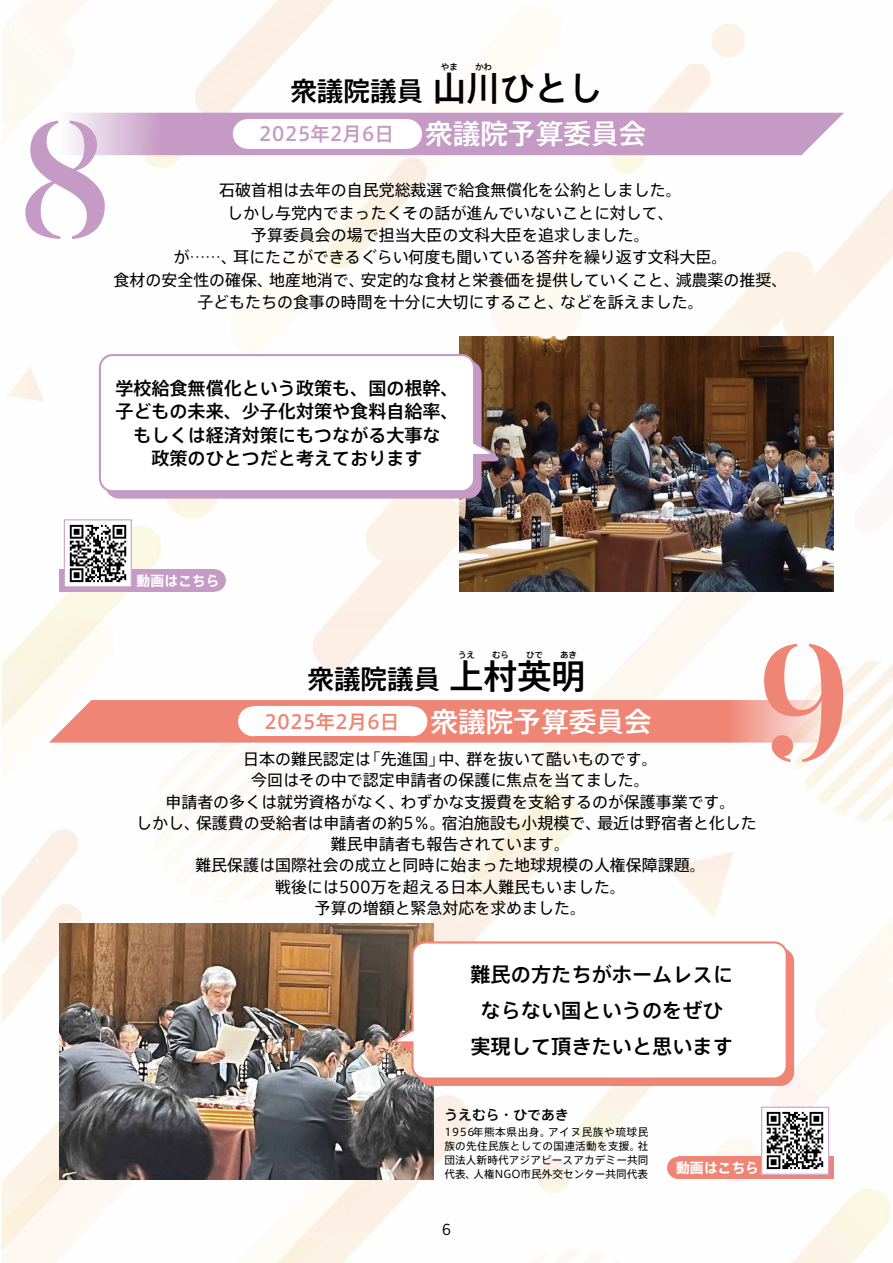
<style>
.page{position:relative;width:893px;height:1263px;background:#fff}
.page>*{position:absolute;margin:0;border:0;box-sizing:border-box;transform-origin:0 0}
.t1{font:500 164.7px "Butler Stencil";color:#ef8575}
.t2{font:500 164.7px "Butler Stencil";color:#c59ac5}
.t3{font:500 34.05px "Axis Std";color:#000}
.t4{font:500 27.6px "Axis Std";color:#fff}
.t5{font:500 26.55px "Axis Std";color:#000}
.t6{font:500 20.25px/36.2px "Axis Std";color:#000;text-align:center}
.t7{font:500 19.2px "Axis Std";color:#ef8575}
.t8{font:500 19.2px "Axis Std";color:#c59ac5}
.t9{font:500 18px/23.4px "Axis Std";color:#000;text-align:center}
.t10{font:15.9px/21.3px "Axis Std";color:#000;text-align:center}
.t11{font:15.9px "Gotham Narrow";color:#000}
.t12{font:700 13.8px "Axis Std";color:#fff}
.t13{font:500 13.8px "Axis Std";color:#000}
.t14{font:10.65px/13.8px "Axis Std";letter-spacing:.01em;color:#000}
.t15{font:10.65px "Axis Std";letter-spacing:.055em;color:#000}
.t16{font:500 8.55px "Axis Std";color:#000}
</style>
<div class="page">
<img style="left:1px;top:0;width:892px;height:1263px">
<img style="left:60px;top:924px;width:374px;height:255px">
<img style="left:459px;top:336px;width:374px;height:256px">
<svg style="left:49px;top:700px;width:784px;height:42px;background:#f09284"></svg>
<div style="left:238px;top:706px;width:30px;height:30px;background:#fff;border-radius:50%"></div>
<div style="left:398px;top:706px;width:29px;height:30px;background:#fff;border-radius:50%"></div>
<div style="left:253px;top:706px;width:157px;height:30px;background:#fff"></div>
<svg style="left:60px;top:113px;width:784px;height:42px;background:#cba4cb"></svg>
<div style="left:233px;top:119px;width:30px;height:30px;background:#fff;border-radius:50%"></div>
<div style="left:392px;top:119px;width:30px;height:30px;background:#fff;border-radius:50%"></div>
<div style="left:248px;top:119px;width:157px;height:30px;background:#fff"></div>
<div style="left:678px;top:1157px;width:155px;height:22px;background:#ef8575"></div>
<div style="left:667px;top:1157px;width:22px;height:22px;background:#ef8575;border-radius:50%"></div>
<img style="left:763px;top:1109px;width:64px;height:64px">
<div style="left:761px;top:1107px;width:68px;height:68px;border:1px solid #c59ac5"></div>
<svg style="left:398px;top:947px;width:397px;height:140px;background:#eb998d"></svg>
<svg style="left:391px;top:940px;width:398px;height:141px"></svg>
<svg style="left:104px;top:359px;width:398px;height:141px;background:#af91a4"></svg>
<svg style="left:98px;top:353px;width:397px;height:140px"></svg>
<div style="left:60px;top:569px;width:155px;height:23px;background:#c59ac5"></div>
<div style="left:204px;top:569px;width:22px;height:23px;background:#c59ac5;border-radius:50%"></div>
<img style="left:66px;top:521px;width:64px;height:64px">
<div style="left:64px;top:519px;width:68px;height:68px;border:1px solid #c59ac5"></div>
<h1 class="t2" style="left:19px;top:76px;width:92px">8</h1>
<h3 class="t5" style="left:290px;top:71px;width:134px">衆議院議員</h3>
<p class="t16" style="left:441px;top:61px;width:19px">やま</p>
<p class="t16" style="left:475px;top:61px;width:19px">かわ</p>
<h2 class="t3" style="left:432px;top:63px;width:172px">山川ひとし</h2>
<p class="t8" style="left:259px;top:119px;width:136px">2025年2月6日</p>
<h3 class="t4" style="left:425px;top:113px;width:223px">衆議院予算委員会</h3>
<p class="t10" style="left:219px;top:179px;width:464px">石破首相は去年の自民党総裁選で給食無償化を公約としました。</p>
<p class="t10" style="left:227px;top:201px;width:448px">しかし与党内でまったくその話が進んでいないことに対して、</p>
<p class="t10" style="left:251px;top:223px;width:400px">予算委員会の場で担当大臣の文科大臣を追求しました。</p>
<p class="t10" style="left:233px;top:246px;width:496px">耳にたこができるぐらい何度も聞いている答弁を繰り返す文科大臣。</p>
<p class="t10" style="left:173px;top:246px;width:65px">が……、</p>
<p class="t10" style="left:361px;top:268px;width:320px">安定的な食材と栄養価を提供していくこと、</p>
<p class="t10" style="left:114px;top:268px;width:161px">食材の安全性の確保、</p>
<p class="t10" style="left:269px;top:268px;width:97px">地産地消で、</p>
<p class="t10" style="left:676px;top:268px;width:113px">減農薬の推奨、</p>
<p class="t10" style="left:197px;top:290px;width:368px">子どもたちの食事の時間を十分に大切にすること、</p>
<p class="t10" style="left:560px;top:290px;width:145px">などを訴えました。</p>
<p class="t9" style="left:115px;top:375px;width:345px">学校給食無償化という政策も、国の根幹、子どもの未来、少子化対策や食料自給率、もしくは経済対策にもつながる大事な<br>政策のひとつだと考えております</p>
<p class="t12" style="left:137px;top:570px;width:84px">動画はこちら</p>
<p class="t16" style="left:492px;top:648px;width:19px">むら</p>
<h1 class="t1" style="left:758px;top:599px;width:93px">9</h1>
<p class="t16" style="left:458px;top:648px;width:19px">うえ</p>
<p class="t16" style="left:526px;top:648px;width:19px">ひで</p>
<p class="t16" style="left:560px;top:648px;width:19px">あき</p>
<h2 class="t3" style="left:449px;top:650px;width:138px">上村英明</h2>
<h3 class="t5" style="left:307px;top:658px;width:134px">衆議院議員</h3>
<h3 class="t4" style="left:431px;top:700px;width:223px">衆議院予算委員会</h3>
<p class="t7" style="left:264px;top:707px;width:136px">2025年2月6日</p>
<p class="t10" style="left:365px;top:747px;width:81px">「先進国」</p>
<p class="t10" style="left:243px;top:747px;width:129px">日本の難民認定は</p>
<p class="t10" style="left:251px;top:769px;width:400px">今回はその中で認定申請者の保護に焦点を当てました。</p>
<p class="t10" style="left:401px;top:790px;width:336px">わずかな支援費を支給するのが保護事業です。</p>
<p class="t10" style="left:438px;top:747px;width:33px">中、</p>
<p class="t10" style="left:466px;top:747px;width:193px">群を抜いて酷いものです。</p>
<p class="t10" style="left:165px;top:790px;width:241px">申請者の多くは就労資格がなく、</p>
<p class="t10" style="left:196px;top:811px;width:251px">保護費の受給者は申請者の約5％。</p>
<p class="t10" style="left:442px;top:811px;width:161px">宿泊施設も小規模で、</p>
<p class="t10" style="left:597px;top:811px;width:161px">最近は野宿者と化した</p>
<p class="t10" style="left:136px;top:811px;width:65px">しかし、</p>
<p class="t10" style="left:195px;top:832px;width:512px">難民申請者も報告されています。<br>難民保護は国際社会の成立と同時に始まった地球規模の人権保障課題。戦後には500万を超える日本人難民もいました。<br>予算の増額と緊急対応を求めました。</p>
<p class="t6" style="left:470px;top:955px;width:264px">難民の方たちがホームレスにならない国というのをぜひ実現して頂きたいと思います</p>
<p class="t13" style="left:444px;top:1105px;width:126px">うえむら・ひであき</p>
<p class="t15" style="left:548px;top:1124px;width:102px">アイヌ民族や琉球民</p>
<p class="t14" style="left:473px;top:1125px;width:79px">年熊本県出身。</p>
<p class="t14" style="left:444px;top:1125px;width:32px">1956</p>
<p class="t14" style="left:444px;top:1138px;width:206px">族の先住民族としての国連活動を支援。団法人新時代アジアピースアカデミー共同</p>
<p class="t14" style="left:638px;top:1138px;width:12px">社</p>
<p class="t14" style="left:444px;top:1166px;width:33px">代表、</p>
<p class="t14" style="left:474px;top:1166px;width:176px">人権NGO市民外交センター共同代表</p>
<p class="t11" style="left:442px;top:1219px;width:10px">6</p>
<p class="t12" style="left:676px;top:1157px;width:84px">動画はこちら</p>
</div>
